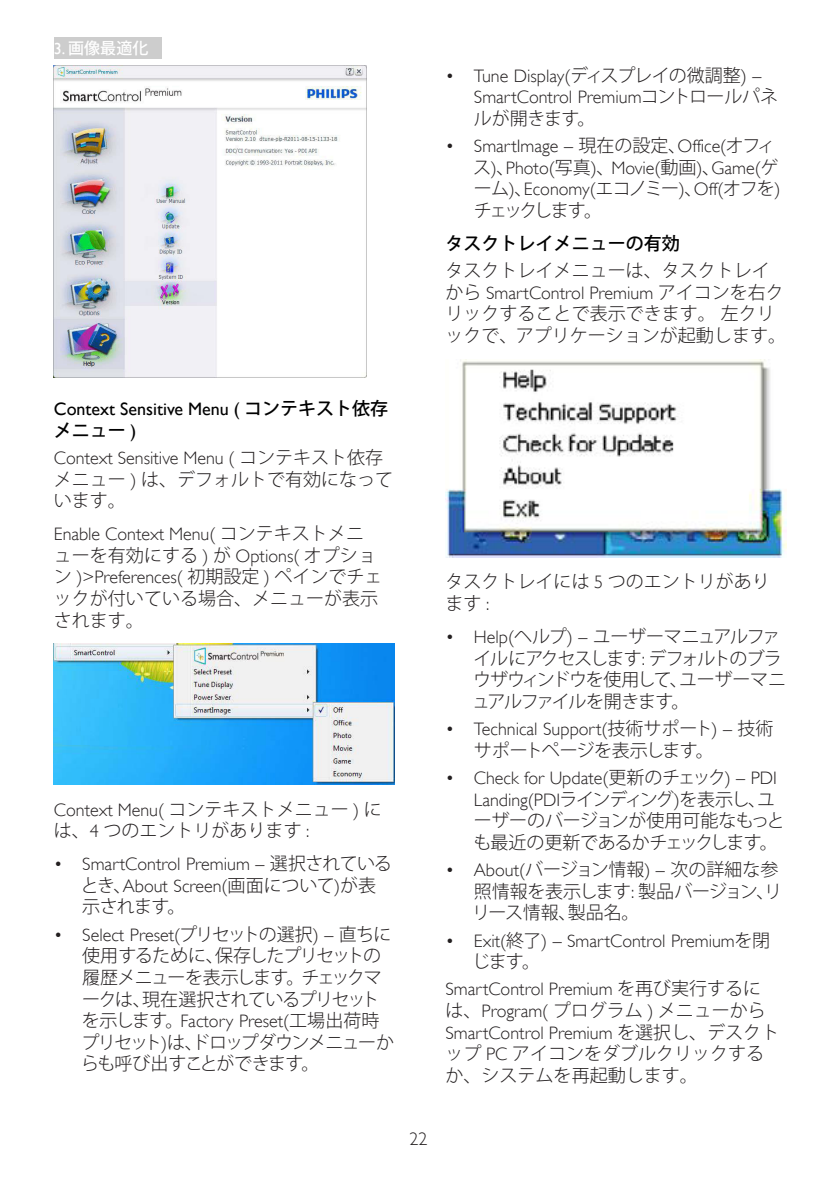
<style>
.page{position:relative;width:840px;height:1191px;background:#fff}
.page>*{position:absolute;margin:0;border:0;box-sizing:border-box;transform-origin:0 0}
.chapter-paragraph{font:300 18px/21.6px "Koz Go Pro";color:#231f20}
.t1{font:18px/21.6px "Gill Sans Alt One WGL Light";color:#231f20}
.chapter-paragraph-2{font:300 18px/21.6px "Koz Go Pro";letter-spacing:-.065em;color:#231f20}
.chapter-paragraph-3{font:300 18px/21.6px "Koz Go Pro";letter-spacing:-.035em;color:#231f20}
.chapter-paragraph-4{font:300 18px/21.6px "Koz Go Pro";letter-spacing:-.07em;color:#231f20}
.Heading_3{font:18px/21.6px "Gill Sans Alt One WGL";color:#000}
.Heading_3-2{font:500 18px "Koz Go Pro";color:#000}
.t2{font:500 16px "Koz Go Pro";color:#fff}
.s1{font-family:"Gill Sans Alt One WGL";font-weight:400}
.s2{font-family:"Koz Go Pro";font-weight:300}
.s3{font-family:"Gill Sans Alt One WGL Light";font-weight:400}
.s4{font-family:"Koz Go Pro";font-weight:500}
</style>
<div class="page">
<div style="left:54px;top:37px;width:108px;height:22px;background:#cdcdcd"></div>
<img style="left:54px;top:66px;width:312px;height:312px">
<img style="left:54px;top:644px;width:340px;height:141px">
<img style="left:445px;top:359px;width:340px;height:198px">
<p class="t2" style="left:54px;top:37px;width:96px"><span class="s1">3.</span> 画像最適化</p>
<p class="t1" style="left:473px;top:65px;width:305px;text-indent:-28px">• Tune Display(<span class="s2">ディスプレイの微調整</span>) –<br>SmartControl Premium<span class="s2">コントロールパネルが開きます。</span></p>
<p class="t1" style="left:473px;top:135px;width:308px;text-indent:-28px">• SmartImage – <span class="s2">現在の設定、</span>Office(<span class="s2">オフィス</span>)<span class="s2">、</span>Photo(<span class="s2">写真</span>)<span class="s2">、</span>Movie(<span class="s2">動画</span>)<span class="s2">、</span>Game(<span class="s2">ゲーム</span>)<span class="s2">、</span>Economy(<span class="s2">エコノミー</span>)<span class="s2">、</span>Off(<span class="s2">オフを</span>)<span class="s2">チェックします。</span></p>
<p class="Heading_3-2" style="left:445px;top:232px;width:236px">タスクトレイメニューの有効</p>
<p class="chapter-paragraph" style="left:445px;top:260px;width:342px">タスクトレイメニューは、タスクトレイから <span class="s3">SmartControl Premium</span> アイコンを右クリックすることで表示できます。左クリックで、アプリケーションが起動します。</p>
<p class="Heading_3" style="left:54px;top:398px;width:335px">Context Sensitive Menu ( <span class="s4">コンテキスト依存メニュー</span> )</p>
<p class="chapter-paragraph" style="left:54px;top:447px;width:340px"><span class="s3">Context Sensitive Menu (</span> コンテキスト依存メニュー <span class="s3">)</span> は、デフォルトで有効になっています。</p>
<p class="chapter-paragraph" style="left:54px;top:523px;width:330px"><span class="s3">Enable Context Menu(</span> コンテキストメニューを有効にする <span class="s3">)</span> が <span class="s3">Options(</span> オプション <span class="s3">)&gt;Preferences(</span> 初期設定 <span class="s3">)</span> ペインでチェックが付いている場合、メニューが表示されます。</p>
<p class="chapter-paragraph" style="left:54px;top:798px;width:329px"><span class="s3">Context Menu(</span> コンテキストメニュー <span class="s3">)</span> には、<span class="s3">4</span> つのエントリがあります <span class="s3">:</span></p>
<p class="t1" style="left:81px;top:853px;width:312px;text-indent:-27px">• SmartControl Premium – <span class="s2">選択されているとき、</span>About Screen(<span class="s2">画面について</span>)<span class="s2">が表示されます。</span></p>
<p class="chapter-paragraph-2" style="left:81px;top:923px;width:314px;text-indent:-27px"><span class="s3">• Select Preset(</span>プリセットの選択<span class="s3">) –</span> 直ちに使用するために、保存したプリセットの履歴メニューを表示します。チェックマークは、現在選択されているプリセットを示します。<span class="s3">Factory Preset(</span>工場出荷時プリセット<span class="s3">)</span>は、ドロップダウンメニューからも呼び出すことができます。</p>
<p class="chapter-paragraph" style="left:445px;top:571px;width:326px">タスクトレイには <span class="s3">5</span> つのエントリがあります <span class="s3">:</span></p>
<p class="chapter-paragraph-4" style="left:472px;top:625px;width:315px;text-indent:-27px"><span class="s3">• Help(</span>ヘルプ<span class="s3">) –</span> ユーザーマニュアルファイルにアクセスします<span class="s3">:</span> デフォルトのブラウザウィンドウを使用して、ユーザーマニュアルファイルを開きます。</p>
<p class="chapter-paragraph-3" style="left:473px;top:718px;width:301px;text-indent:-28px"><span class="s3">• Technical Support(</span>技術サポート<span class="s3">) –</span> 技術サポートページを表示します。</p>
<p class="chapter-paragraph-3" style="left:473px;top:766px;width:313px;text-indent:-28px"><span class="s3">• Check for Update(</span>更新のチェック<span class="s3">) – PDI<br>Landing(PDI</span>ラインディング<span class="s3">)</span>を表示し、ユーザーのバージョンが使用可能なもっとも最近の更新であるかチェックします。</p>
<p class="chapter-paragraph" style="left:472px;top:858px;width:311px;text-indent:-27px"><span class="s3">• About(</span>バージョン情報<span class="s3">) –</span> 次の詳細な参照情報を表示します<span class="s3">:</span> 製品バージョン、リリース情報、製品名。</p>
<p class="t1" style="left:472px;top:929px;width:299px;text-indent:-27px">• Exit(<span class="s2">終了</span>) – SmartControl Premium<span class="s2">を閉じます。</span></p>
<p class="chapter-paragraph" style="left:445px;top:978px;width:335px"><span class="s3">SmartControl Premium</span> を再び実行するには、<span class="s3">Program(</span> プログラム <span class="s3">)</span> メニューから<br><span class="s3">SmartControl Premium</span> を選択し、デスクトップ <span class="s3">PC</span> アイコンをダブルクリックするか、システムを再起動します。</p>
<p class="t1" style="left:409px;top:1128px;width:19px">22</p>
</div>
